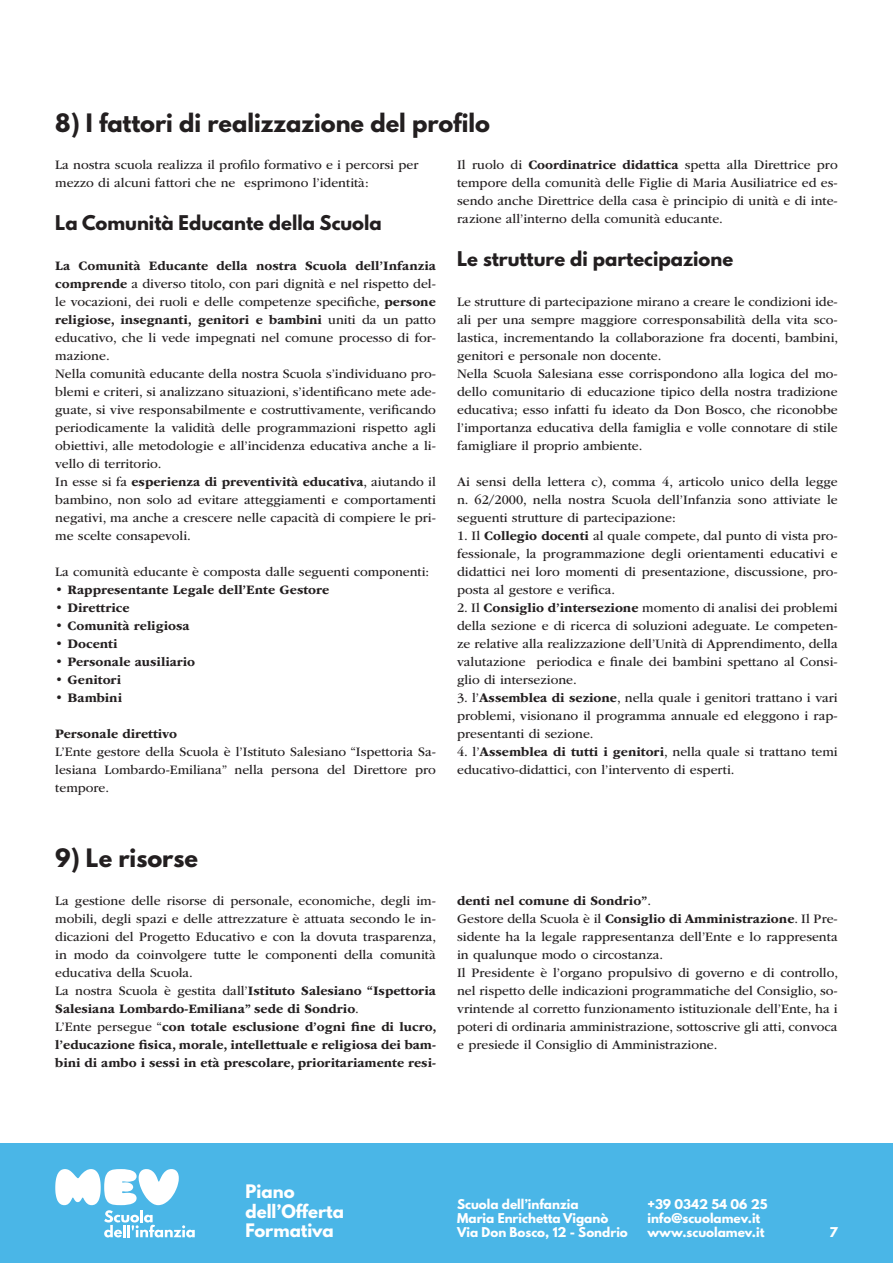
<style>
.page{position:relative;width:893px;height:1263px;background:#fff}
.page>*{position:absolute;margin:0;border:0;box-sizing:border-box;transform-origin:0 0}
.t1{font:700 22.5px "League Spartan";color:#231f20}
.t2{font:700 18px "League Spartan";color:#231f20}
.t3{font:700 16.5px/19.8px "League Spartan";color:#fff}
.t4{font:13.5px/18px "ITC Garamond Std";color:#231f20}
.t5{font:700 13.5px "ITC Garamond Std";color:#231f20}
.t6{font:700 12px/14.4px "League Spartan";color:#fff}
.s1{font-weight:700}
.s2{font-weight:400}
</style>
<div class="page">
<div style="left:0;top:1143px;width:893px;height:120px;background:#4ab6e7"></div>
<svg style="left:55px;top:1169px;width:140px;height:68px"></svg>
<h1 class="t1" style="left:55px;top:105px;width:436px">8) I fattori di realizzazione del profilo</h1>
<p class="t4" style="left:55px;top:156px;width:365px">La nostra scuola realizza il profilo formativo e i percorsi per mezzo di alcuni fattori che ne esprimono l’identità:</p>
<h2 class="t2" style="left:55px;top:209px;width:328px">La Comunità Educante della Scuola</h2>
<p class="t4" style="left:55px;top:257px;width:382px"><span class="s1">La Comunità Educante della nostra Scuola dell’Infanzia comprende</span> a diverso titolo, con pari dignità e nel rispetto del&shy;le vocazioni, dei ruoli e delle competenze specifiche, <span class="s1">persone religiose, insegnanti, genitori e bambini</span> uniti da un patto educativo, che li vede impegnati nel comune processo di for&shy;mazione.<br>Nella comunità educante della nostra Scuola s’individuano pro&shy;blemi e criteri, si analizzano situazioni, s’identificano mete ade&shy;guate, si vive responsabilmente e costruttivamente, verificando periodicamente la validità delle programmazioni rispetto agli obiettivi, alle metodologie e all’incidenza educativa anche a li&shy;vello di territorio.<br>In esse si fa <span class="s1">esperienza di preventività educativa</span>, aiutando il bambino, non solo ad evitare atteggiamenti e comportamenti negativi, ma anche a crescere nelle capacità di compiere le pri&shy;me scelte consapevoli.</p>
<p class="t4" style="left:55px;top:563px;width:376px">La comunità educante è composta dalle seguenti componenti:</p>
<p class="t5" style="left:55px;top:582px;width:275px"><span class="s2">•</span> Rappresentante Legale dell’Ente Gestore</p>
<p class="t5" style="left:55px;top:600px;width:76px"><span class="s2">•</span> Direttrice</p>
<p class="t5" style="left:55px;top:618px;width:136px"><span class="s2">•</span> Comunità religiosa</p>
<p class="t5" style="left:55px;top:636px;width:64px"><span class="s2">•</span> Docenti</p>
<p class="t5" style="left:55px;top:654px;width:141px"><span class="s2">•</span> Personale ausiliario</p>
<p class="t5" style="left:55px;top:672px;width:67px"><span class="s2">•</span> Genitori</p>
<p class="t5" style="left:55px;top:690px;width:68px"><span class="s2">•</span> Bambini</p>
<p class="t5" style="left:55px;top:726px;width:123px">Personale direttivo</p>
<p class="t4" style="left:55px;top:743px;width:382px;text-align:justify">L’Ente gestore della Scuola è l’Istituto Salesiano “Ispettoria Sa&shy;lesiana Lombardo-Emiliana” nella persona del Direttore pro tempore.</p>
<h1 class="t1" style="left:55px;top:841px;width:144px">9) Le risorse</h1>
<p class="t4" style="left:457px;top:156px;width:382px;text-align:justify">Il ruolo di <span class="s1">Coordinatrice didattica</span> spetta alla Direttrice pro tempore della comunità delle Figlie di Maria Ausiliatrice ed es&shy;sendo anche Direttrice della casa è principio di unità e di inte&shy;razione all’interno della comunità educante.</p>
<h2 class="t2" style="left:457px;top:245px;width:278px">Le strutture di partecipazione</h2>
<p class="t4" style="left:457px;top:293px;width:383px">Le strutture di partecipazione mirano a creare le condizioni ide&shy;ali per una sempre maggiore corresponsabilità della vita sco&shy;lastica, incrementando la collaborazione fra docenti, bambini, genitori e personale non docente.<br>Nella Scuola Salesiana esse corrispondono alla logica del mo&shy;dello comunitario di educazione tipico della nostra tradizione educativa; esso infatti fu ideato da Don Bosco, che riconobbe l’importanza educativa della famiglia e volle connotare di stile famigliare il proprio ambiente.</p>
<p class="t4" style="left:457px;top:473px;width:382px;text-align:justify">Ai sensi della lettera c), comma 4, articolo unico della legge n. 62/2000, nella nostra Scuola dell’Infanzia sono attiviate le seguenti strutture di partecipazione:</p>
<p class="t4" style="left:457px;top:527px;width:382px;text-align:justify">1. Il <span class="s1">Collegio docenti</span> al quale compete, dal punto di vista pro&shy;fessionale, la programmazione degli orientamenti educativi e didattici nei loro momenti di presentazione, discussione, pro&shy;posta al gestore e verifica.</p>
<p class="t4" style="left:457px;top:599px;width:382px;text-align:justify">2. Il <span class="s1">Consiglio d’intersezione</span> momento di analisi dei problemi della sezione e di ricerca di soluzioni adeguate. Le competen&shy;ze relative alla realizzazione dell’Unità di Apprendimento, della valutazione periodica e finale dei bambini spettano al Consi&shy;glio di intersezione.</p>
<p class="t4" style="left:457px;top:689px;width:382px;text-align:justify">3. l’<span class="s1">Assemblea di sezione</span>, nella quale i genitori trattano i vari problemi, visionano il programma annuale ed eleggono i rap&shy;presentanti di sezione.</p>
<p class="t4" style="left:457px;top:743px;width:382px">4. l’<span class="s1">Assemblea di tutti i genitori</span>, nella quale si trattano temi educativo-didattici, con l’intervento di esperti.</p>
<p class="t4" style="left:55px;top:891px;width:383px">La gestione delle risorse di personale, economiche, degli im&shy;mobili, degli spazi e delle attrezzature è attuata secondo le in&shy;dicazioni del Progetto Educativo e con la dovuta trasparenza, in modo da coinvolgere tutte le componenti della comunità educativa della Scuola.<br>La nostra Scuola è gestita dall’<span class="s1">Istituto Salesiano “Ispettoria Salesiana Lombardo-Emiliana” sede di Sondrio</span>.<br>L’Ente persegue “<span class="s1">con totale esclusione d’ogni fine di lucro, l’educazione fisica, morale, intellettuale e religiosa dei bam&shy;bini di ambo i sessi in età prescolare, prioritariamente resi-</span></p>
<p class="t4" style="left:457px;top:891px;width:382px"><span class="s1">denti nel comune di Sondrio”</span>.<br>Gestore della Scuola è il <span class="s1">Consiglio di Amministrazione</span>. Il Pre&shy;sidente ha la legale rappresentanza dell’Ente e lo rappresenta in qualunque modo o circostanza.<br>Il Presidente è l’organo propulsivo di governo e di controllo, nel rispetto delle indicazioni programmatiche del Consiglio, so&shy;vrintende al corretto funzionamento istituzionale dell’Ente, ha i poteri di ordinaria amministrazione, sottoscrive gli atti, convoca e presiede il Consiglio di Amministrazione.</p>
<p class="t3" style="left:246px;top:1181px;width:100px">Piano dell’Offerta<br>Formativa</p>
<p class="t6" style="left:457px;top:1196px;width:172px">Scuola dell’infanzia<br>Maria Enrichetta Viganò<br>Via Don Bosco, 12 - Sondrio</p>
<p class="t6" style="left:647px;top:1196px;width:122px">+39 0342 54 06 25 info@scuolamev.it www.scuolamev.it</p>
<p class="t6" style="left:829px;top:1225px;width:10px">7</p>
</div>
